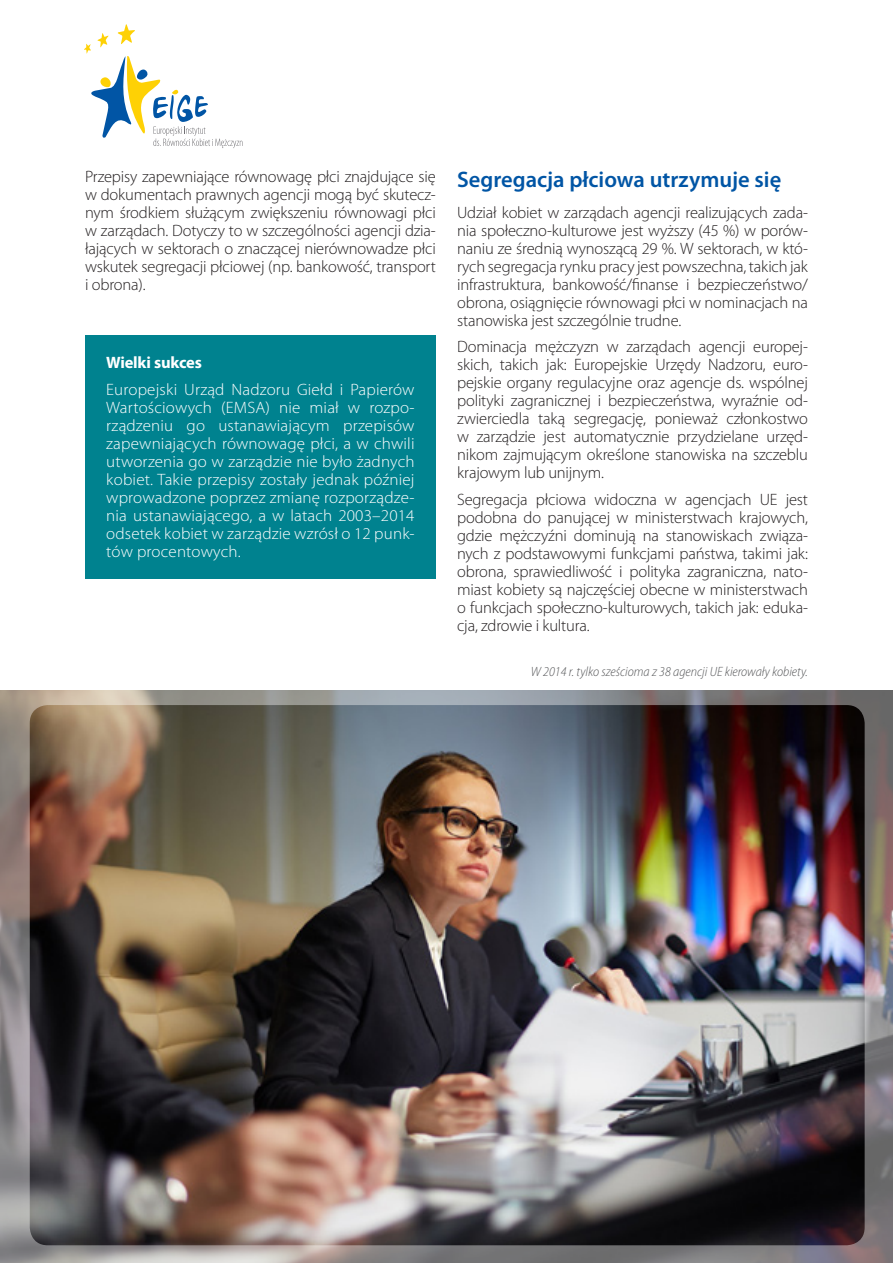
<style>
.page{position:relative;width:893px;height:1263px;background:#fff}
.page>*{position:absolute;margin:0;border:0;box-sizing:border-box;transform-origin:0 0}
.Title_1{font:600 22.5px "Myriad Pro";color:#0155a5}
.Body_text{font:300 16.5px/18px "Myriad Pro";letter-spacing:-.01em;color:#231f20;text-align:justify}
.Body_text-2{font:300 16.5px/18px "Myriad Pro";letter-spacing:.01em;color:#fff;text-align:justify}
.Body_text-3{font:700 16.5px "Myriad Pro";letter-spacing:-.01em;color:#fff}
.t1{font:italic 300 semi-condensed 13.5px "Myriad Pro";color:#57585a}
</style>
<div class="page">
<svg style="left:84px;top:24px;width:158px;height:124px"></svg>
<div style="left:85px;top:335px;width:351px;height:243px;background:#00828f"></div>
<img style="left:0;top:690px;width:893px;height:573px">
<img style="left:30px;top:705px;width:835px;height:540px">
<p class="Body_text" style="left:85px;top:168px;width:352px">Przepisy zapewniające równowagę płci znajdujące się w dokumentach prawnych agencji mogą być skutecz&shy;nym środkiem służącym zwiększeniu równowagi płci w zarządach. Dotyczy to w szczególności agencji dzia&shy;łających w sektorach o znaczącej nierównowadze płci wskutek segregacji płciowej (np. bankowość, transport i obrona).</p>
<p class="Title_1" style="left:457px;top:167px;width:326px">Segregacja płciowa utrzymuje się</p>
<p class="Body_text" style="left:457px;top:203px;width:352px">Udział kobiet w zarządach agencji realizujących zada&shy;nia społeczno-kulturowe jest wyższy (45 %) w porów&shy;naniu ze średnią wynoszącą 29 %. W sektorach, w któ&shy;rych segregacja rynku pracy jest powszechna, takich jak infrastruktura, bankowość/finanse i bezpieczeństwo/ obrona, osiągnięcie równowagi płci w nominacjach na stanowiska jest szczególnie trudne.</p>
<p class="Body_text" style="left:457px;top:338px;width:352px">Dominacja mężczyzn w zarządach agencji europej&shy;skich, takich jak: Europejskie Urzędy Nadzoru, euro&shy;pejskie organy regulacyjne oraz agencje ds. wspólnej polityki zagranicznej i bezpieczeństwa, wyraźnie od&shy;zwierciedla taką segregację, ponieważ członkostwo w zarządzie jest automatycznie przydzielane urzęd&shy;nikom zajmującym określone stanowiska na szczeblu krajowym lub unijnym.</p>
<p class="Body_text" style="left:457px;top:490px;width:352px">Segregacja płciowa widoczna w agencjach UE jest podobna do panującej w ministerstwach krajowych, gdzie mężczyźni dominują na stanowiskach związa&shy;nych z podstawowymi funkcjami państwa, takimi jak: obrona, sprawiedliwość i polityka zagraniczna, nato&shy;miast kobiety są najczęściej obecne w ministerstwach o funkcjach społeczno-kulturowych, takich jak: eduka&shy;cja, zdrowie i kultura.</p>
<p class="Body_text-3" style="left:106px;top:352px;width:97px">Wielki sukces</p>
<p class="Body_text-2" style="left:106px;top:381px;width:310px">Europejski Urząd Nadzoru Giełd i Papierów Wartościowych (EMSA) nie miał w rozpo&shy;rządzeniu go ustanawiającym przepisów zapewniających równowagę płci, a w chwili utworzenia go w zarządzie nie było żadnych kobiet. Takie przepisy zostały jednak później wprowadzone poprzez zmianę rozporządze&shy;nia ustanawiającego, a w latach 2003–2014 odsetek kobiet w zarządzie wzrósł o 12 punk&shy;tów procentowych.</p>
<p class="t1" style="left:531px;top:665px;width:279px">W 2014 r. tylko sześcioma z 38 agencji UE kierowały kobiety.</p>
</div>
